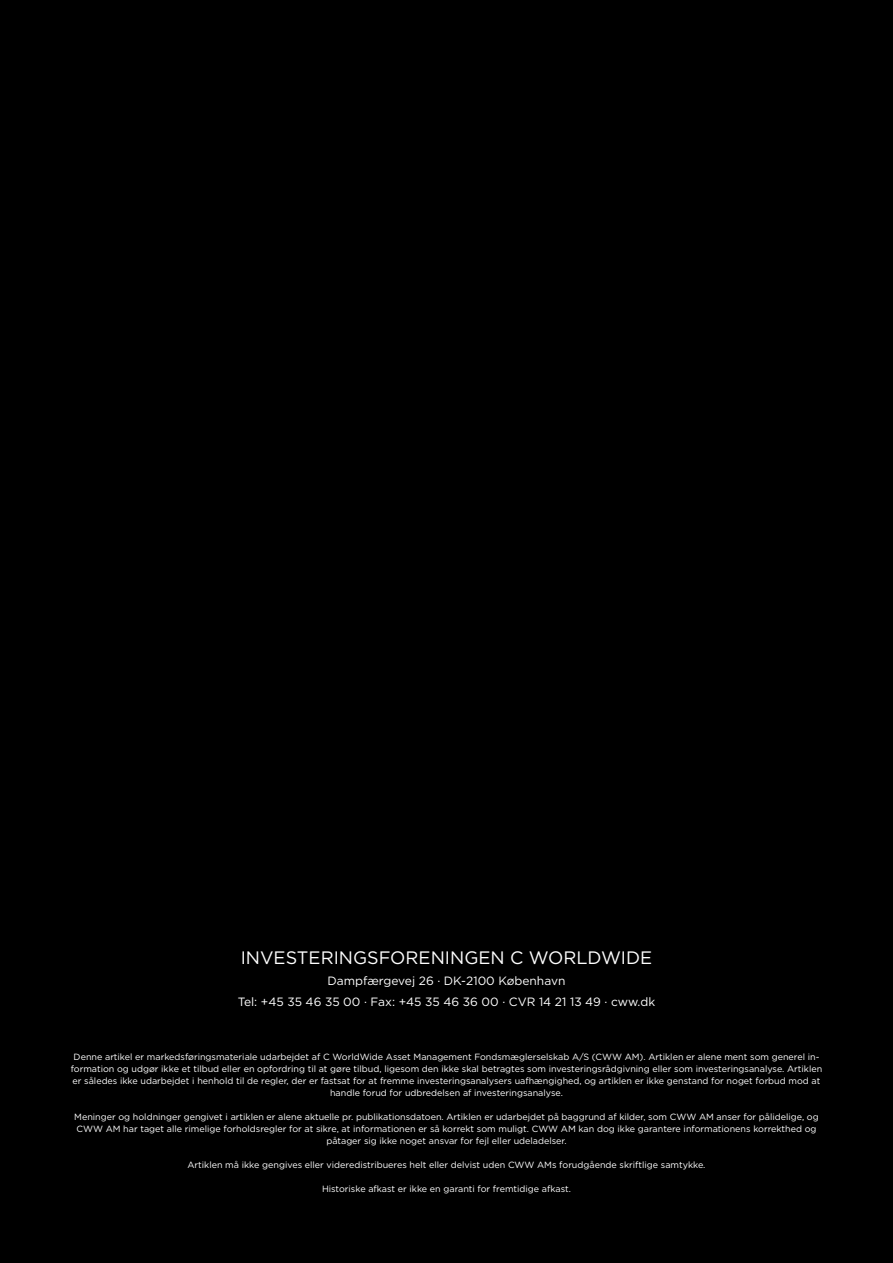
<style>
.page{position:relative;width:893px;height:1263px;background:#000}
.page>*{position:absolute;margin:0;border:0;box-sizing:border-box;transform-origin:0 0}
.t1{font:18px "Gotham";color:#fff}
.t2{font:12px/21px "Gotham";color:#fff;text-align:center}
.t3{font:9px/12px "Gotham";color:#fff;text-align:center}
</style>
<div class="page">
<h1 class="t1" style="left:241px;top:946px;width:413px">INVESTERINGSFORENINGEN C WORLDWIDE</h1>
<h2 class="t2" style="left:238px;top:970px;width:419px">Dampfærgevej 26 · DK-2100 København<br>Tel: +45 35 46 35 00 · Fax: +45 35 46 36 00 · CVR 14 21 13 49 · cww.dk</h2>
<p class="t3" style="left:71px;top:1051px;width:753px">Denne artikel er markedsføringsmateriale udarbejdet af C WorldWide Asset Management Fondsmæglerselskab A/S (CWW AM). Artiklen er alene ment som generel in&shy;formation og udgør ikke et tilbud eller en opfordring til at gøre tilbud, ligesom den ikke skal betragtes som investeringsrådgivning eller som investeringsanalyse. Artiklen er således ikke udarbejdet i henhold til de regler, der er fastsat for at fremme investeringsanalysers uafhængighed, og artiklen er ikke genstand for noget forbud mod at handle forud for udbredelsen af investeringsanalyse.</p>
<p class="t3" style="left:74px;top:1111px;width:746px">Meninger og holdninger gengivet i artiklen er alene aktuelle pr. publikationsdatoen. Artiklen er udarbejdet på baggrund af kilder, som CWW AM anser for pålidelige, og<br>CWW AM har taget alle rimelige forholdsregler for at sikre, at informationen er så korrekt som muligt. CWW AM kan dog ikke garantere informationens korrekthed og påtager sig ikke noget ansvar for fejl eller udeladelser.</p>
<p class="t3" style="left:187px;top:1159px;width:519px">Artiklen må ikke gengives eller videredistribueres helt eller delvist uden CWW AMs forudgående skriftlige samtykke.</p>
<p class="t3" style="left:322px;top:1183px;width:250px">Historiske afkast er ikke en garanti for fremtidige afkast.</p>
</div>
